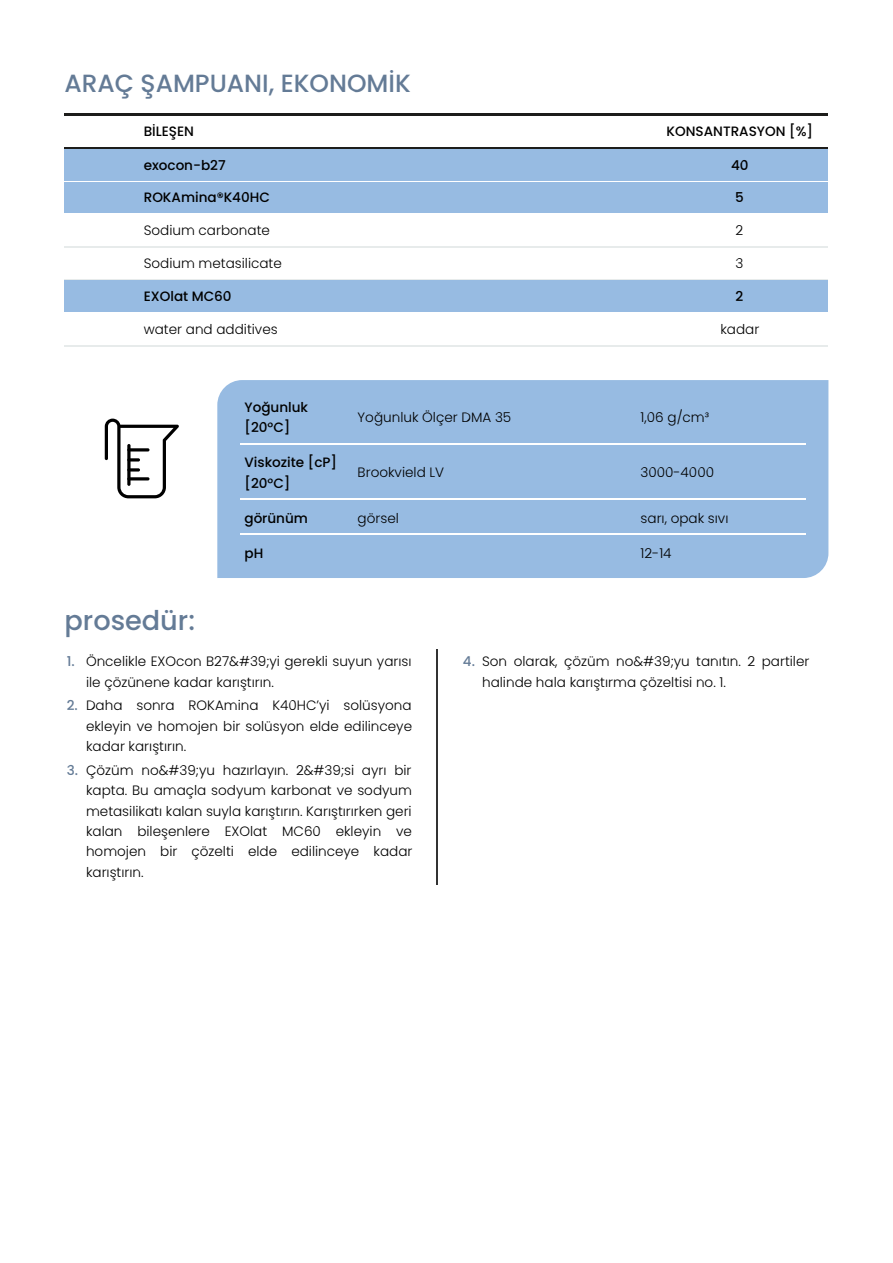
<style>
.page{position:relative;width:893px;height:1263px;background:#fff}
.page>*{position:absolute;margin:0;border:0;box-sizing:border-box;transform-origin:0 0}
.t1{font:500 27.15px "Poppins";letter-spacing:.005em;color:#647b96}
.t2{font:24.9px "Medium Poppins";letter-spacing:.005em;color:#647b96}
.t3{font:13.5px/20.4px "Light Poppins";letter-spacing:.005em;color:#000}
.t4{font:500 13.5px/20.4px "Poppins";letter-spacing:.005em;color:#000}
.s1{font-family:"Poppins";font-weight:500;color:#647b96}
</style>
<div class="page">
<hr style="left:64px;top:113px;width:764px;height:2px;background:#1d1d1b">
<hr style="left:64px;top:147px;width:764px;height:2px;background:#1d1d1b">
<div style="left:64px;top:149px;width:764px;height:33px;background:#97bbe2"></div>
<hr style="left:64px;top:181px;width:764px;height:1px;background:#fff">
<div style="left:64px;top:182px;width:764px;height:33px;background:#97bbe2"></div>
<hr style="left:64px;top:214px;width:764px;height:1px;background:#fff">
<hr style="left:64px;top:247px;width:764px;height:1px;background:#e7ebeb">
<hr style="left:64px;top:279px;width:764px;height:2px;background:#e7ebeb">
<div style="left:64px;top:281px;width:764px;height:32px;background:#97bbe2"></div>
<hr style="left:64px;top:312px;width:764px;height:1px;background:#fff">
<hr style="left:64px;top:345px;width:764px;height:1px;background:#e7ebeb">
<div style="left:217px;top:380px;width:611px;height:198px;background:#97bbe2"></div>
<hr style="left:240px;top:443px;width:113px;height:2px;background:#fff">
<hr style="left:353px;top:443px;width:283px;height:2px;background:#fff">
<hr style="left:636px;top:443px;width:169px;height:2px;background:#fff">
<hr style="left:240px;top:499px;width:113px;height:1px;background:#fff">
<hr style="left:353px;top:499px;width:283px;height:1px;background:#fff">
<hr style="left:636px;top:499px;width:169px;height:1px;background:#fff">
<hr style="left:240px;top:534px;width:113px;height:1px;background:#fff">
<hr style="left:353px;top:534px;width:283px;height:1px;background:#fff">
<hr style="left:636px;top:534px;width:169px;height:1px;background:#fff">
<hr style="left:437px;top:649px;width:1px;height:236px;background:#333">
<svg style="left:105px;top:419px;width:74px;height:79px"></svg>
<hr style="left:127px;top:444px;width:3px;height:42px;background:#000;border-radius:2px">
<hr style="left:127px;top:477px;width:22px;height:3px;background:#000;border-radius:2px">
<svg style="left:127px;top:468px;width:13px;height:4px"></svg>
<svg style="left:127px;top:458px;width:13px;height:4px"></svg>
<svg style="left:127px;top:448px;width:22px;height:4px"></svg>
<h2 class="t2" style="left:64px;top:66px;width:348px">ARAÇ ŞAMPUANI, EKONOMİK</h2>
<p class="t4" style="left:144px;top:121px;width:52px">BİLEŞEN</p>
<p class="t4" style="left:666px;top:121px;width:148px">KONSANTRASYON [%]</p>
<p class="t4" style="left:144px;top:155px;width:83px">exocon-b27</p>
<p class="t4" style="left:731px;top:155px;width:19px">40</p>
<p class="t4" style="left:144px;top:188px;width:127px">ROKAmina®K40HC</p>
<p class="t4" style="left:735px;top:188px;width:10px">5</p>
<p class="t3" style="left:144px;top:220px;width:128px">Sodium carbonate</p>
<p class="t3" style="left:735px;top:220px;width:9px">2</p>
<p class="t3" style="left:144px;top:253px;width:139px">Sodium metasilicate</p>
<p class="t3" style="left:735px;top:253px;width:9px">3</p>
<p class="t4" style="left:144px;top:286px;width:89px">EXOlat MC60</p>
<p class="t4" style="left:735px;top:286px;width:9px">2</p>
<p class="t3" style="left:144px;top:319px;width:135px">water and additives</p>
<p class="t3" style="left:720px;top:319px;width:40px">kadar</p>
<p class="t4" style="left:244px;top:397px;width:65px">Yoğunluk [20°C]</p>
<p class="t3" style="left:357px;top:407px;width:155px">Yoğunluk Ölçer DMA 35</p>
<p class="t3" style="left:640px;top:407px;width:70px">1,06 g/cm³</p>
<p class="t4" style="left:244px;top:452px;width:94px">Viskozite [cP] [20°C]</p>
<p class="t3" style="left:357px;top:462px;width:88px">Brookvield LV</p>
<p class="t3" style="left:640px;top:462px;width:75px">3000-4000</p>
<p class="t4" style="left:244px;top:508px;width:65px">görünüm</p>
<p class="t3" style="left:357px;top:508px;width:43px">görsel</p>
<p class="t3" style="left:640px;top:508px;width:89px">sarı, opak sıvı</p>
<p class="t4" style="left:244px;top:543px;width:20px">pH</p>
<p class="t3" style="left:640px;top:543px;width:32px">12-14</p>
<h1 class="t1" style="left:64px;top:602px;width:132px">prosedür:</h1>
<p class="t3" style="left:86px;top:651px;width:327px;text-indent:-19px"><span class="s1">1.</span> Öncelikle EXOcon B27&amp;#39;yi gerekli suyun yarısı ile çözünene kadar karıştırın.</p>
<p class="t3" style="left:86px;top:695px;width:327px;text-align:justify;text-indent:-19px"><span class="s1">2.</span> Daha sonra ROKAmina K40HC’yi solüsyona ekleyin ve homojen bir solüsyon elde edilinceye kadar karıştırın.</p>
<p class="t3" style="left:86px;top:760px;width:328px;text-align:justify;text-indent:-19px"><span class="s1">3.</span> Çözüm no&amp;#39;yu hazırlayın. 2&amp;#39;si ayrı bir kapta. Bu amaçla sodyum karbonat ve sodyum metasilikatı kalan suyla karıştırın. Karıştırırken geri kalan bileşenlere EXOlat MC60 ekleyin ve homojen bir çözelti elde edilinceye kadar karıştırın.</p>
<p class="t3" style="left:482px;top:651px;width:329px;text-indent:-19px"><span class="s1">4.</span> Son olarak, çözüm no&amp;#39;yu tanıtın. 2 partiler halinde hala karıştırma çözeltisi no. 1.</p>
</div>
